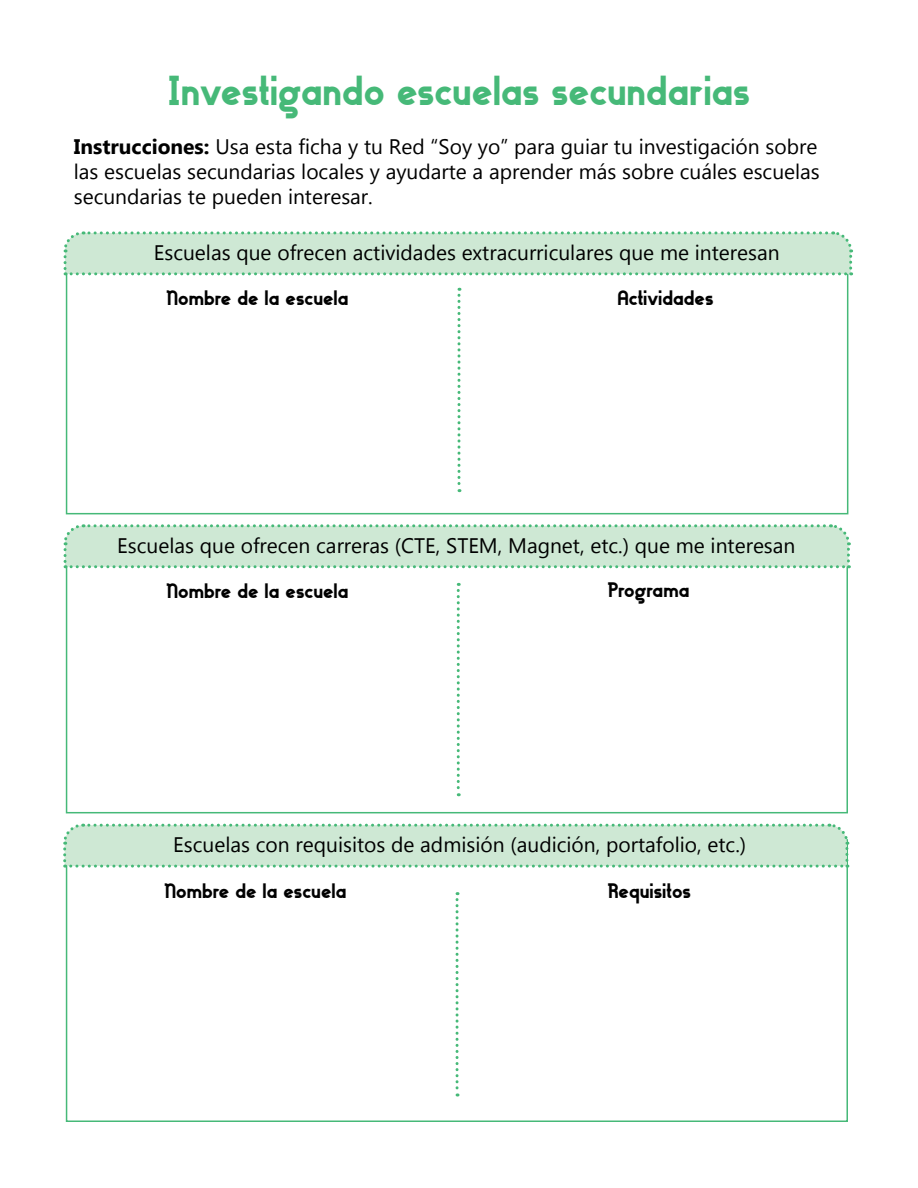
<style>
.page{position:relative;width:918px;height:1188px;background:#fff}
.page>*{position:absolute;margin:0;border:0;box-sizing:border-box;transform-origin:0 0}
.t1{font:700 42px "Gilbert";color:#46b978}
.t2{font:21px/25.2px "Gadugi";color:#000;text-align:justify}
.t3{font:700 21px "Gilbert";color:#000}
.s1{font-weight:700}
</style>
<div class="page">
<div style="left:66px;top:265px;width:782px;height:249px;background:#fff;border:2px solid #46b978"></div>
<svg style="left:63px;top:231px;width:791px;height:44px;background:#c9e6d1"></svg>
<div style="left:66px;top:556px;width:782px;height:257px;background:#fff;border:2px solid #46b978"></div>
<svg style="left:63px;top:524px;width:788px;height:44px;background:#c9e6d1"></svg>
<div style="left:66px;top:839px;width:782px;height:283px;background:#fff;border:2px solid #46b978"></div>
<svg style="left:63px;top:823px;width:787px;height:45px;background:#cae7d2"></svg>
<svg style="left:458px;top:288px;width:2px;height:204px"></svg>
<svg style="left:457px;top:583px;width:3px;height:213px"></svg>
<svg style="left:456px;top:892px;width:3px;height:204px"></svg>
<h1 class="t1" style="left:168px;top:62px;width:584px">Investigando escuelas secundarias</h1>
<p class="t2" style="left:74px;top:134px;width:748px"><span class="s1">Instrucciones:</span> Usa esta ficha y tu Red “Soy yo” para guiar tu investigación sobre las escuelas secundarias locales y ayudarte a aprender más sobre cuáles escuelas secundarias te pueden interesar.</p>
<p class="t2" style="left:154px;top:240px;width:627px">Escuelas que ofrecen actividades extracurriculares que me interesan</p>
<p class="t3" style="left:167px;top:284px;width:183px">Nombre de la escuela</p>
<p class="t3" style="left:617px;top:284px;width:98px">Actividades</p>
<p class="t2" style="left:117px;top:533px;width:680px">Escuelas que ofrecen carreras (CTE, STEM, Magnet, etc.) que me interesan</p>
<p class="t3" style="left:167px;top:577px;width:183px">Nombre de la escuela</p>
<p class="t3" style="left:608px;top:576px;width:83px">Programa</p>
<p class="t2" style="left:173px;top:832px;width:574px">Escuelas con requisitos de admisión (audición, portafolio, etc.)</p>
<p class="t3" style="left:164px;top:876px;width:183px">Nombre de la escuela</p>
<p class="t3" style="left:608px;top:876px;width:85px">Requisitos</p>
</div>
